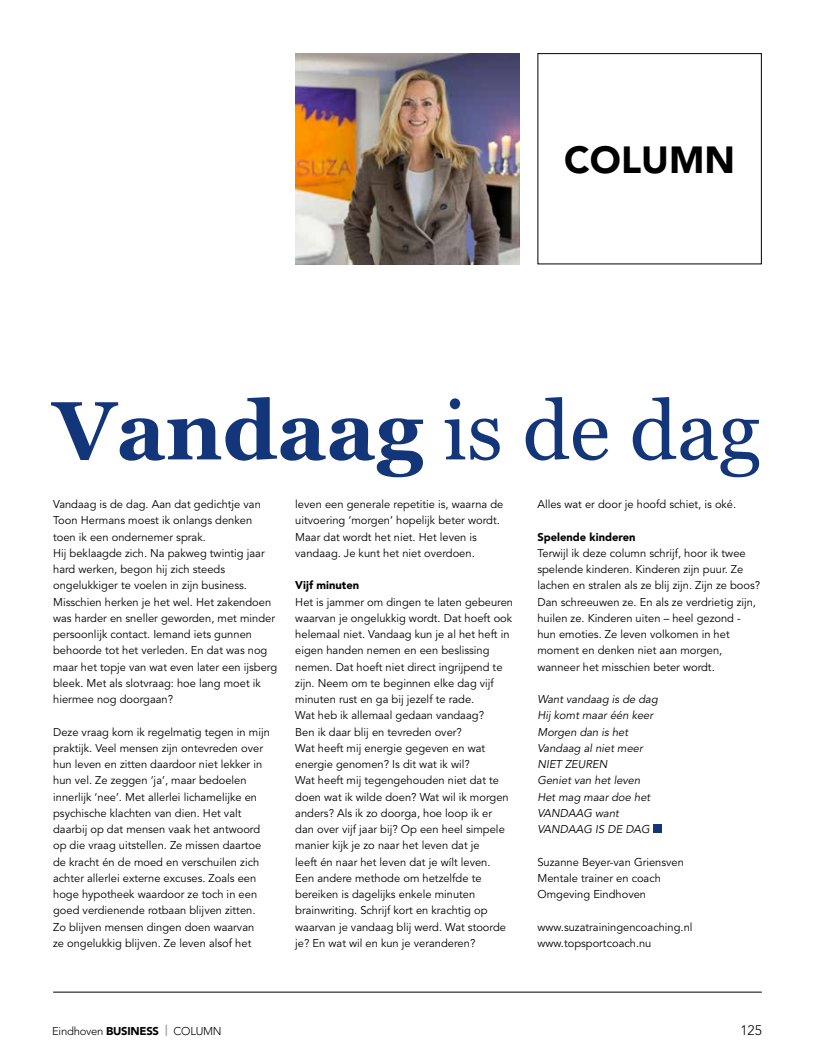
<style>
.page{position:relative;width:815px;height:1063px;background:#fff}
.page>*{position:absolute;margin:0;border:0;box-sizing:border-box;transform-origin:0 0}
.t1{font:700 82.5px "Georgia";color:#13357a}
.t2{font:900 37.5px "Avenir LT Std";color:#000}
.t3{font:300 13.75px "Avenir LT Std";color:#000}
.t4{font:11.25px/16.2px "Avenir LT Std";color:#000}
.t5{font:italic 11.25px/16.2px "Avenir LT Std";color:#000}
.t6{font:900 11.25px "Avenir LT Std";color:#000}
.t7{font:300 11.25px "Avenir LT Std";letter-spacing:-.02em;color:#000}
.s1{font-weight:400}
.s2{font-weight:900}
.s3{font-weight:800;color:#9d9d9c}
</style>
<div class="page">
<hr style="left:53px;top:992px;width:709px;height:1px;background:#000">
<div style="left:537px;top:53px;width:225px;height:211px;border:1px solid #000"></div>
<img style="left:295px;top:53px;width:225px;height:211px">
<div style="left:653px;top:824px;width:9px;height:9px;background:#13357a"></div>
<h2 class="t2" style="left:564px;top:137px;width:172px">COLUMN</h2>
<h1 class="t1" style="left:54px;top:384px;width:709px">Vandaag <span class="s1">is de dag</span></h1>
<p class="t4" style="left:53px;top:496px;width:226px">Vandaag is de dag. Aan dat gedichtje van Toon Hermans moest ik onlangs denken toen ik een ondernemer sprak.<br>Hij beklaagde zich. Na pakweg twintig jaar hard werken, begon hij zich steeds ongelukkiger te voelen in zijn business.<br>Misschien herken je het wel. Het zakendoen was harder en sneller geworden, met minder persoonlijk contact. Iemand iets gunnen behoorde tot het verleden. En dat was nog maar het topje van wat even later een ijsberg bleek. Met als slotvraag: hoe lang moet ik hiermee nog doorgaan?</p>
<p class="t4" style="left:53px;top:724px;width:218px">Deze vraag kom ik regelmatig tegen in mijn praktijk. Veel mensen zijn ontevreden over hun leven en zitten daardoor niet lekker in hun vel. Ze zeggen ‘ja’, maar bedoelen innerlijk ‘nee’. Met allerlei lichamelijke en psychische klachten van dien. Het valt daarbij op dat mensen vaak het antwoord op die vraag uitstellen. Ze missen daartoe de kracht én de moed en verschuilen zich achter allerlei externe excuses. Zoals een hoge hypotheek waardoor ze toch in een goed verdienende rotbaan blijven zitten.<br>Zo blijven mensen dingen doen waarvan<br>ze ongelukkig blijven. Ze leven alsof het</p>
<p class="t4" style="left:295px;top:496px;width:210px">leven een generale repetitie is, waarna de uitvoering ‘morgen’ hopelijk beter wordt.<br>Maar dat wordt het niet. Het leven is vandaag. Je kunt het niet overdoen.</p>
<p class="t6" style="left:295px;top:579px;width:65px">Vijf minuten</p>
<p class="t4" style="left:295px;top:594px;width:219px">Het is jammer om dingen te laten gebeuren waarvan je ongelukkig wordt. Dat hoeft ook helemaal niet. Vandaag kun je al het heft in eigen handen nemen en een beslissing nemen. Dat hoeft niet direct ingrijpend te zijn. Neem om te beginnen elke dag vijf minuten rust en ga bij jezelf te rade.<br>Wat heb ik allemaal gedaan vandaag?<br>Ben ik daar blij en tevreden over?<br>Wat heeft mij energie gegeven en wat energie genomen? Is dit wat ik wil?<br>Wat heeft mij tegengehouden niet dat te doen wat ik wilde doen? Wat wil ik morgen anders? Als ik zo doorga, hoe loop ik er dan over vijf jaar bij? Op een heel simpele manier kijk je zo naar het leven dat je<br>leeft én naar het leven dat je wílt leven.<br>Een andere methode om hetzelfde te bereiken is dagelijks enkele minuten brainwriting. Schrijf kort en krachtig op waarvan je vandaag blij werd. Wat stoorde je? En wat wil en kun je veranderen?</p>
<p class="t4" style="left:537px;top:496px;width:200px">Alles wat er door je hoofd schiet, is oké.</p>
<p class="t6" style="left:537px;top:530px;width:100px">Spelende kinderen</p>
<p class="t4" style="left:537px;top:545px;width:224px">Terwijl ik deze column schrijf, hoor ik twee spelende kinderen. Kinderen zijn puur. Ze lachen en stralen als ze blij zijn. Zijn ze boos?<br>Dan schreeuwen ze. En als ze verdrietig zijn, huilen ze. Kinderen uiten – heel gezond - hun emoties. Ze leven volkomen in het moment en denken niet aan morgen, wanneer het misschien beter wordt.</p>
<p class="t5" style="left:537px;top:691px;width:122px">Want vandaag is de dag<br>Hij komt maar één keer<br>Morgen dan is het<br>Vandaag al niet meer<br>NIET ZEUREN<br>Geniet van het leven<br>Het mag maar doe het<br>VANDAAG want<br>VANDAAG IS DE DAG</p>
<p class="t4" style="left:537px;top:854px;width:148px">Suzanne Beyer-van Griensven<br>Mentale trainer en coach<br>Omgeving Eindhoven</p>
<p class="t4" style="left:537px;top:919px;width:157px">www.suzatrainingencoaching.nl www.topsportcoach.nu</p>
<p class="t7" style="left:52px;top:1024px;width:171px">Eindhoven <span class="s2">BUSINESS</span> <span class="s3">|</span> COLUMN</p>
<p class="t3" style="left:740px;top:1022px;width:23px">125</p>
</div>
